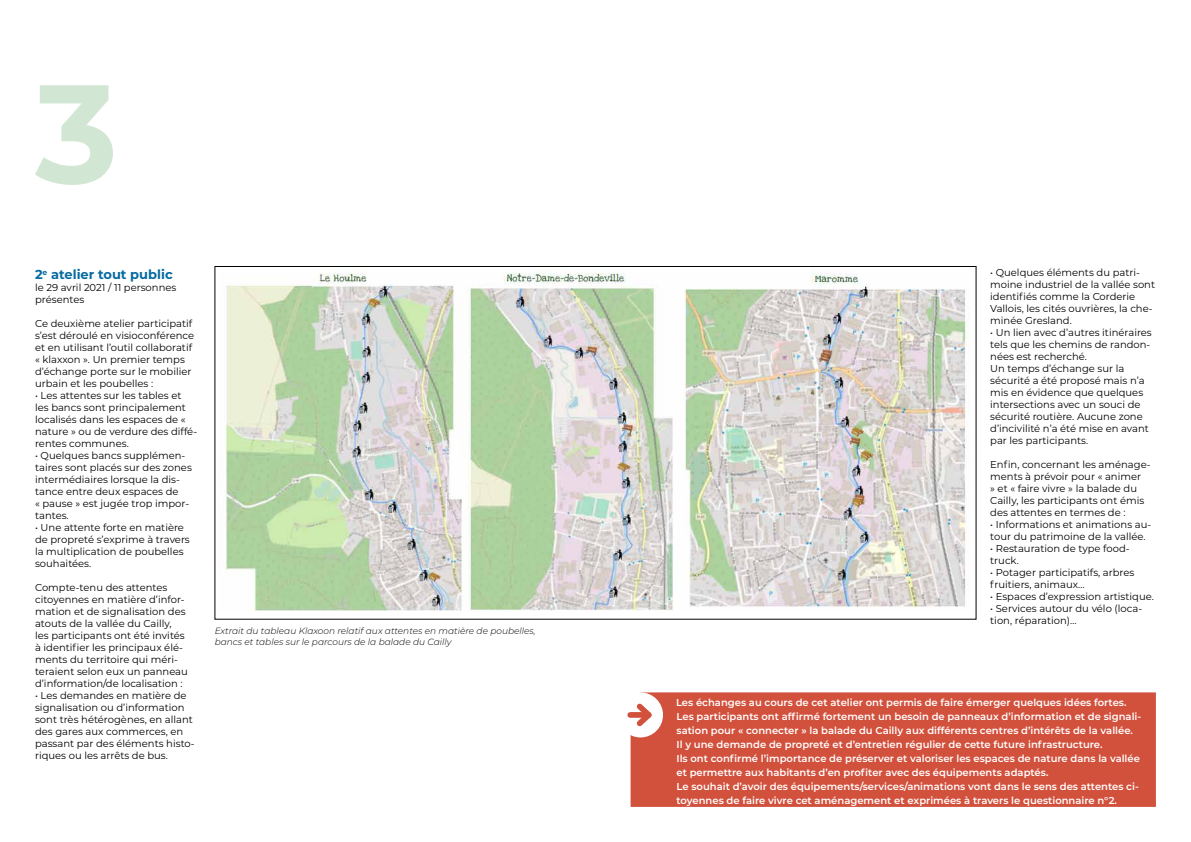
<style>
.page{position:relative;width:1191px;height:842px;background:#fff}
.page>*{position:absolute;margin:0;border:0;box-sizing:border-box;transform-origin:0 0}
.t1{font:700 140px "Montserrat";color:#d2e7d3}
.t2{font:700 13px "Montserrat";color:#066ba1}
.t3{font:10px/12px "Montserrat";color:#000}
.t4{font:600 10px/14px "Montserrat";color:#fff}
.t5{font:italic 300 9px/10.8px "Montserrat";color:#000}
</style>
<div class="page">
<img style="left:225px;top:268px;width:743px;height:342px">
<div style="left:630px;top:692px;width:525px;height:115px;background:#d2513d"></div>
<div style="left:618px;top:692px;width:45px;height:45px;background:#fff;border-radius:50%"></div>
<svg style="left:631px;top:698px;width:26px;height:33px"></svg>
<h1 class="t1" style="left:35px;top:33px;width:84px">3</h1>
<h2 class="t2" style="left:35px;top:265px;width:139px">2<sup>e</sup> atelier tout public</h2>
<p class="t3" style="left:35px;top:281px;width:143px">le 29 avril 2021 / 11 personnes présentes</p>
<p class="t3" style="left:35px;top:317px;width:160px">Ce deuxième atelier participatif s’est déroulé en visioconférence et en utilisant l’outil collaboratif « klaxxon ». Un premier temps d’échange porte sur le mobilier urbain et les poubelles :</p>
<p class="t3" style="left:35px;top:389px;width:164px">• Les attentes sur les tables et les bancs sont principalement localisés dans les espaces de « nature » ou de verdure des diffé&shy;rentes communes.</p>
<p class="t3" style="left:35px;top:449px;width:158px">• Quelques bancs supplémen&shy;taires sont placés sur des zones intermédiaires lorsque la dis&shy;tance entre deux espaces de<br>« pause » est jugée trop impor&shy;tantes.</p>
<p class="t3" style="left:35px;top:521px;width:156px">• Une attente forte en matière de propreté s’exprime à travers la multiplication de poubelles souhaitées.</p>
<p class="t3" style="left:35px;top:581px;width:154px">Compte-tenu des attentes citoyennes en matière d’infor&shy;mation et de signalisation des atouts de la vallée du Cailly,<br>les participants ont été invités à identifier les principaux élé&shy;ments du territoire qui méri&shy;teraient selon eux un panneau d’information/de localisation :</p>
<p class="t3" style="left:35px;top:689px;width:161px">• Les demandes en matière de signalisation ou d’information sont très hétérogènes, en allant des gares aux commerces, en passant par des éléments histo&shy;riques ou les arrêts de bus.</p>
<p class="t5" style="left:215px;top:625px;width:322px">Extrait du tableau Klaxoon relatif aux attentes en matière de poubelles, bancs et tables sur le parcours de la balade du Cailly</p>
<p class="t3" style="left:990px;top:266px;width:166px">• Quelques éléments du patri&shy;moine industriel de la vallée sont identifiés comme la Corderie<br>Vallois, les cités ouvrières, la che&shy;minée Gresland.</p>
<p class="t3" style="left:990px;top:326px;width:163px">• Un lien avec d’autres itinéraires tels que les chemins de randon&shy;nées est recherché.<br>Un temps d’échange sur la sécurité a été proposé mais n’a mis en évidence que quelques intersections avec un souci de sécurité routière. Aucune zone d’incivilité n’a été mise en avant par les participants.</p>
<p class="t3" style="left:990px;top:458px;width:162px">Enfin, concernant les aménage&shy;ments à prévoir pour « animer<br>» et « faire vivre » la balade du<br>Cailly, les participants ont émis des attentes en termes de :</p>
<p class="t3" style="left:990px;top:518px;width:163px">• Informations et animations au&shy;tour du patrimoine de la vallée.</p>
<p class="t3" style="left:990px;top:542px;width:141px">• Restauration de type food&shy;truck.</p>
<p class="t3" style="left:990px;top:566px;width:146px">• Potager participatifs, arbres fruitiers, animaux…</p>
<p class="t3" style="left:990px;top:590px;width:165px">• Espaces d’expression artistique.</p>
<p class="t3" style="left:990px;top:602px;width:153px">• Services autour du vélo (loca&shy;tion, réparation)…</p>
<p class="t4" style="left:676px;top:694px;width:467px">Les échanges au cours de cet atelier ont permis de faire émerger quelques idées fortes.<br>Les participants ont affirmé fortement un besoin de panneaux d’information et de signali&shy;sation pour « connecter » la balade du Cailly aux différents centres d’intérêts de la vallée.<br>Il y une demande de propreté et d’entretien régulier de cette future infrastructure.<br>Ils ont confirmé l’importance de préserver et valoriser les espaces de nature dans la vallée et permettre aux habitants d’en profiter avec des équipements adaptés.<br>Le souhait d’avoir des équipements/services/animations vont dans le sens des attentes ci&shy;toyennes de faire vivre cet aménagement et exprimées à travers le questionnaire n°2.</p>
</div>
